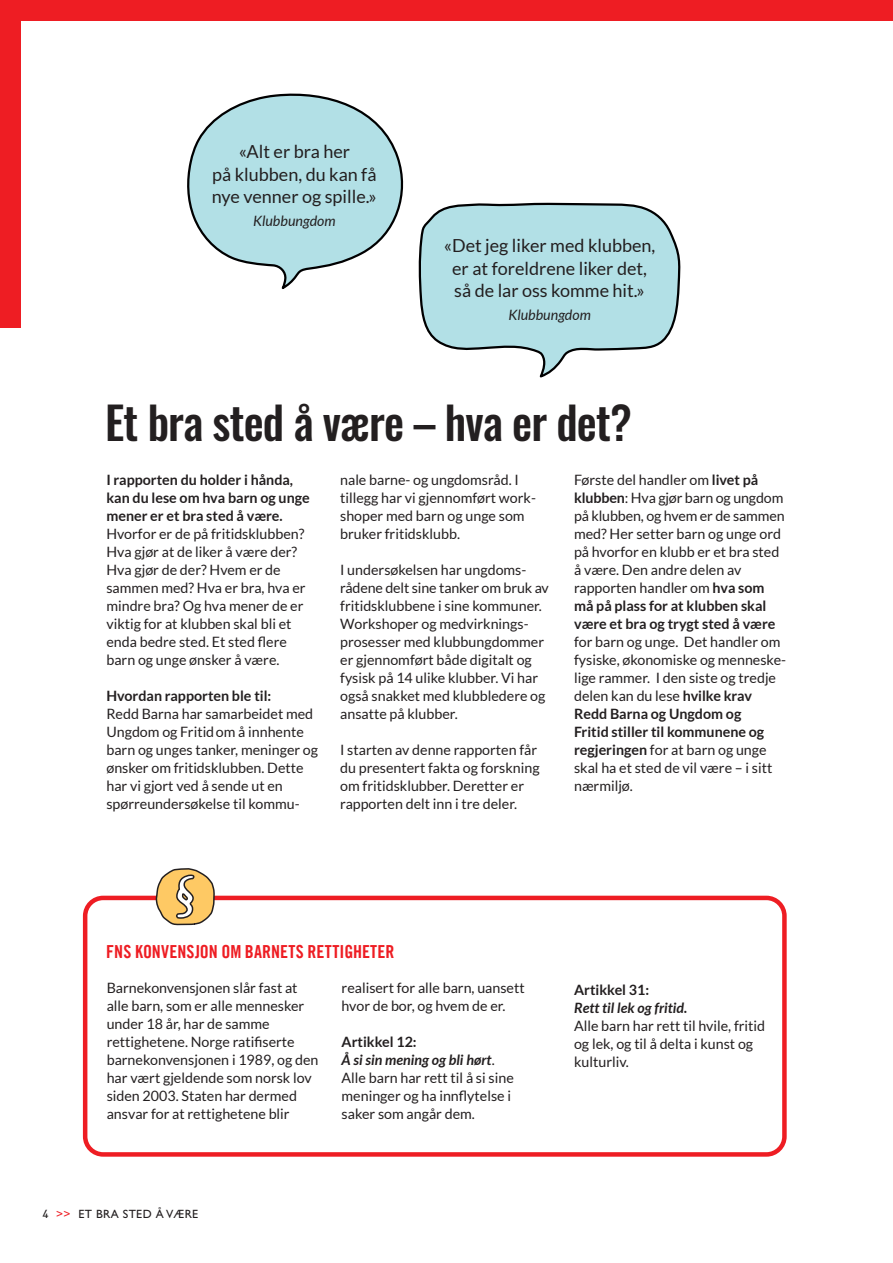
<style>
.page{position:relative;width:893px;height:1263px;background:#fff}
.page>*{position:absolute;margin:0;border:0;box-sizing:border-box;transform-origin:0 0}
.t1{font:500 45px "Oswald";letter-spacing:-.02em;color:#231f20}
.t2{font:18px/22.5px "Lato";color:#231f20;text-align:center}
.t3{font:18px "Trade Gothic LT Com Bd Cn 20";letter-spacing:.005em;color:#ee1d23}
.t4{font:14.25px/18px "Lato";color:#231f20}
.t5{font:700 14.25px/18px "Lato";color:#231f20}
.t6{font:italic 14.25px "Lato";color:#231f20}
.t7{font:italic 700 14.25px "Lato";color:#231f20}
.t8{font:12px "Gill Sans Infant Std";letter-spacing:.03em;color:#231f20}
.s1{font-weight:700}
.s2{font-weight:700;font-style:italic}
.s3{color:#ee1d23}
</style>
<div class="page">
<div style="left:0;top:0;width:893px;height:327px;background:#ee1d23"></div>
<div style="left:21px;top:21px;width:872px;height:340px;background:#fff"></div>
<div style="left:83px;top:896px;width:704px;height:261px;border:4px solid #ee1d23;border-radius:18px"></div>
<svg style="left:187px;top:93px;width:217px;height:196px"></svg>
<svg style="left:418px;top:202px;width:263px;height:176px"></svg>
<svg style="left:155px;top:868px;width:60px;height:58px"></svg>
<p class="t2" style="left:212px;top:141px;width:166px">«Alt er bra her<br>på klubben, du kan få nye venner og spille.»</p>
<p class="t6" style="left:253px;top:213px;width:84px">Klubbungdom</p>
<p class="t2" style="left:444px;top:235px;width:213px">«Det jeg liker med klubben, er at foreldrene liker det, så de lar oss komme hit.»</p>
<p class="t6" style="left:508px;top:307px;width:84px">Klubbungdom</p>
<h1 class="t1" style="left:105px;top:399px;width:528px">Et bra sted å være – hva er det?</h1>
<p class="t5" style="left:106px;top:470px;width:205px">I rapporten du holder i hånda, kan du lese om hva barn og unge mener er et bra sted å være.</p>
<p class="t4" style="left:106px;top:524px;width:201px">Hvorfor er de på fritidsklubben?<br>Hva gjør at de liker å være der?<br>Hva gjør de der? Hvem er de sammen med? Hva er bra, hva er mindre bra? Og hva mener de er viktig for at klubben skal bli et enda bedre sted. Et sted flere barn og unge ønsker å være.</p>
<p class="t5" style="left:106px;top:686px;width:166px">Hvordan rapporten ble til:</p>
<p class="t4" style="left:106px;top:704px;width:213px">Redd Barna har samarbeidet med<br>Ungdom og Fritidom å innhente barn og unges tanker, meninger og ønsker om fritidsklubben. Dette har vi gjort ved å sende ut en spørreundersøkelse til kommu-</p>
<p class="t4" style="left:340px;top:470px;width:197px">nale barne- og ungdomsråd. I tillegg har vi gjennomført work&shy;shoper med barn og unge som bruker fritidsklubb.</p>
<p class="t4" style="left:340px;top:560px;width:210px">I undersøkelsen har ungdoms&shy;rådene delt sine tanker om bruk av fritidsklubbene i sine kommuner.<br>Workshoper og medvirknings&shy;prosesser med klubbungdommer er gjennomført både digitalt og fysisk på 14 ulike klubber. Vi har også snakket med klubbledere og ansatte på klubber.</p>
<p class="t4" style="left:340px;top:740px;width:201px">I starten av denne rapporten får du presentert fakta og forskning om fritidsklubber. Deretter er rapporten delt inn i tre deler.</p>
<p class="t4" style="left:574px;top:470px;width:212px">Første del handler om <span class="s1">livet på klubben</span>: Hva gjør barn og ungdom på klubben, og hvem er de sammen med? Her setter barn og unge ord på hvorfor en klubb er et bra sted å være. Den andre delen av rapporten handler om <span class="s1">hva som må på plass for at klubben skal være et bra og trygt sted å være</span></p>
<p class="t4" style="left:574px;top:632px;width:213px">for barn og unge. Det handler om fysiske, økonomiske og menneske&shy;lige rammer. I den siste og tredje delen kan du lese <span class="s1">hvilke krav<br>Redd Barna og Ungdom og<br>Fritid stiller til kommunene og regjeringen</span> for at barn og unge skal ha et sted de vil være – i sitt nærmiljø.</p>
<p class="t3" style="left:106px;top:941px;width:290px">FNS KONVENSJON OM BARNETS RETTIGHETER</p>
<p class="t4" style="left:342px;top:978px;width:185px">realisert for alle barn, uansett hvor de bor, og hvem de er.</p>
<p class="t4" style="left:342px;top:1032px;width:174px"><span class="s1">Artikkel 12:<br></span><span class="s2">Å si sin mening og bli hørt</span>.<br>Alle barn har rett til å si sine meninger og ha innflytelse i saker som angår dem.</p>
<p class="t4" style="left:107px;top:978px;width:213px">Barnekonvensjonen slår fast at alle barn, som er alle mennesker under 18 år, har de samme rettighetene. Norge ratifiserte barnekonvensjonen i 1989, og den har vært gjeldende som norsk lov siden 2003. Staten har dermed ansvar for at rettighetene blir</p>
<p class="t8" style="left:43px;top:1207px;width:157px">4 <span class="s3">&gt;&gt;</span> ET BRA STED Å VÆRE</p>
<p class="t5" style="left:574px;top:981px;width:77px">Artikkel 31:</p>
<p class="t7" style="left:574px;top:1000px;width:115px">Rett til lek og fritid.</p>
<p class="t4" style="left:574px;top:1017px;width:193px">Alle barn har rett til hvile, fritid og lek, og til å delta i kunst og kulturliv.</p>
</div>
